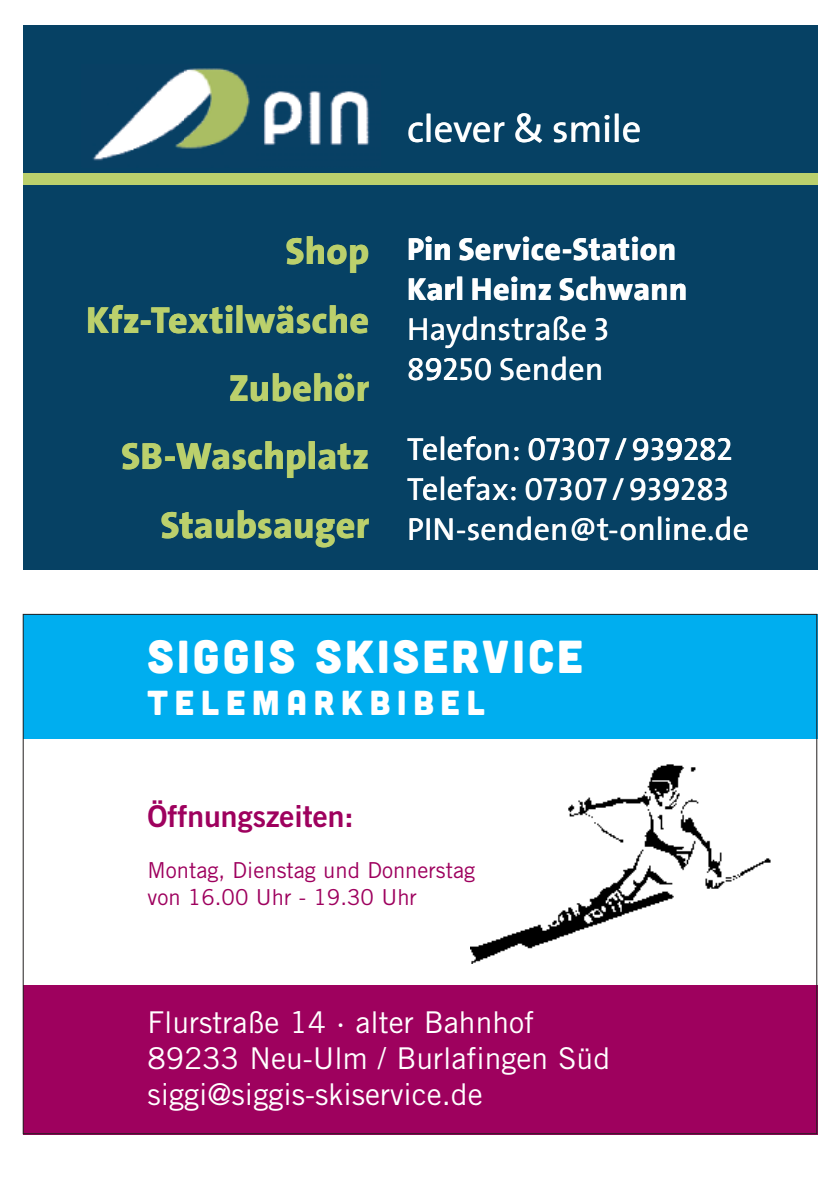
<style>
.page{position:relative;width:840px;height:1191px;background:#fff}
.page>*{position:absolute;margin:0;border:0;box-sizing:border-box;transform-origin:0 0}
.t1{font:46.2px "Cubano";letter-spacing:.07em;color:#fff}
.t2{font:38.8px "The Sans";letter-spacing:-.005em;color:#fff}
.t3{font:800 38px/68.4px "The Sans B W8";letter-spacing:.005em;color:#bbd06c;text-align:right}
.t4{font:34.6px "Cubano";letter-spacing:.2em;color:#fff}
.t5{font:32px "The Sans";letter-spacing:.005em;color:#fff}
.t6{font:32px "The Sans Caps";color:#fff}
.t7{font:800 32px "The Sans B W8";letter-spacing:.01em;color:#fff}
.t8{font:30px/36px "Trade Gothic LT";color:#fff}
.t9{font:30px "Trade Gothic LT Bold Two";color:#9e015e}
.t10{font:22px/26.4px "Trade Gothic LT";color:#9e015e}
.s1{font-family:"The Sans Caps"}
.s2{font-family:"The Sans"}
</style>
<div class="page">
<div style="left:23px;top:25px;width:794px;height:544px;background:#064164"></div>
<img style="left:264px;top:91px;width:106px;height:54px">
<div style="left:23px;top:173px;width:794px;height:12px;background:#bbd06c"></div>
<img style="left:92px;top:68px;width:158px;height:93px">
<div style="left:23px;top:984px;width:793px;height:150px;background:#9e015e"></div>
<div style="left:23px;top:614px;width:793px;height:125px;background:#00aeef"></div>
<img style="left:470px;top:764px;width:301px;height:199px">
<p class="t3" style="left:285px;top:217px;width:85px">Shop</p>
<p class="t3" style="left:86px;top:285px;width:284px">Kfz-Textilwäsche<br>Zubehör</p>
<p class="t3" style="left:121px;top:422px;width:249px">SB-Waschplatz</p>
<p class="t3" style="left:160px;top:490px;width:210px">Staubsauger</p>
<p class="t2" style="left:407px;top:106px;width:236px">clever &amp; smile</p>
<p class="t7" style="left:407px;top:230px;width:270px">Pin Service-Station</p>
<p class="t7" style="left:407px;top:270px;width:281px">Karl Heinz Schwann</p>
<p class="t5" style="left:407px;top:310px;width:204px">Haydnstraße <span class="s1">3</span></p>
<p class="t5" style="left:407px;top:350px;width:197px"><span class="s1">89250</span> Senden</p>
<p class="t6" style="left:407px;top:422px;width:327px"><span class="s2">Telefon:</span> 07307 /939282</p>
<p class="t6" style="left:407px;top:462px;width:324px"><span class="s2">Telefax:</span> 07307 /939283</p>
<p class="t5" style="left:407px;top:510px;width:343px">PIN-senden@t-online.de</p>
<h1 class="t1" style="left:147px;top:630px;width:437px">SIGGIS SKISERVICE</h1>
<p class="t4" style="left:147px;top:683px;width:339px">TELEMARKBIBEL</p>
<p class="t9" style="left:147px;top:805px;width:207px">Öffnungszeiten:</p>
<p class="t10" style="left:147px;top:859px;width:329px">Montag, Dienstag und Donnerstag von 16.00 Uhr - 19.30 Uhr</p>
<p class="t8" style="left:147px;top:1007px;width:463px">Flurstraße 14 · alter Bahnhof<br>89233 Neu-Ulm / Burlafingen Süd siggi@siggis-skiservice.de</p>
</div>
